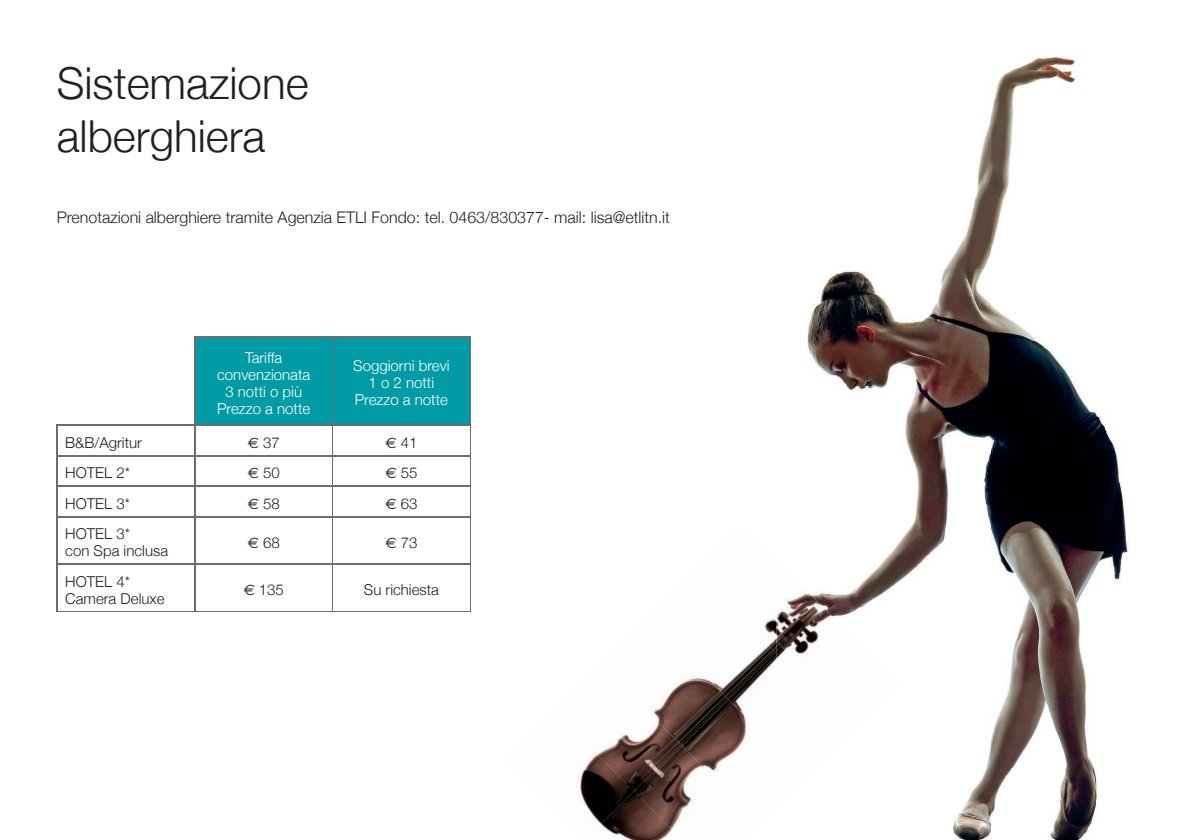
<style>
.page{position:relative;width:1191px;height:840px;background:#fff}
.page>*{position:absolute;margin:0;border:0;box-sizing:border-box;transform-origin:0 0}
.t1{font:300 44px/52.8px "Helvetica Neue";color:#231f20}
.t2{font:300 16px "Helvetica Neue";color:#231f20}
.t3{font:300 15px/17px "Helvetica Neue";color:#231f20}
.t4{font:300 15px/17px "Helvetica Neue";color:#fff;text-align:center}
.s1{font-family:"Euro Sans";font-weight:400}
</style>
<div class="page">
<div style="left:195px;top:337px;width:275px;height:87px;background:#009ba5"></div>
<hr style="left:194px;top:336px;width:138px;height:1px;background:#6c6d70">
<hr style="left:194px;top:337px;width:1px;height:87px;background:#6c6d70">
<hr style="left:332px;top:336px;width:139px;height:1px;background:#6c6d70">
<hr style="left:332px;top:337px;width:1px;height:87px;background:#6c6d70">
<hr style="left:470px;top:337px;width:1px;height:87px;background:#6c6d70">
<hr style="left:57px;top:424px;width:138px;height:1px;background:#6c6d70">
<hr style="left:57px;top:425px;width:1px;height:30px;background:#6c6d70">
<hr style="left:195px;top:424px;width:137px;height:1px;background:#6c6d70">
<hr style="left:194px;top:425px;width:1px;height:30px;background:#6c6d70">
<hr style="left:332px;top:424px;width:139px;height:1px;background:#6c6d70">
<hr style="left:332px;top:425px;width:1px;height:30px;background:#6c6d70">
<hr style="left:470px;top:425px;width:1px;height:30px;background:#6c6d70">
<hr style="left:57px;top:455px;width:138px;height:1px;background:#6c6d70">
<svg style="left:57px;top:456px;width:1px;height:29px"></svg>
<hr style="left:195px;top:455px;width:137px;height:1px;background:#6c6d70">
<svg style="left:194px;top:456px;width:1px;height:29px"></svg>
<hr style="left:332px;top:455px;width:139px;height:1px;background:#6c6d70">
<svg style="left:332px;top:456px;width:1px;height:29px"></svg>
<svg style="left:470px;top:456px;width:1px;height:29px"></svg>
<hr style="left:57px;top:485px;width:138px;height:1px;background:#6c6d70">
<hr style="left:57px;top:486px;width:1px;height:30px;background:#6c6d70">
<hr style="left:195px;top:485px;width:137px;height:1px;background:#6c6d70">
<hr style="left:194px;top:486px;width:1px;height:30px;background:#6c6d70">
<hr style="left:332px;top:485px;width:139px;height:1px;background:#6c6d70">
<hr style="left:332px;top:486px;width:1px;height:30px;background:#6c6d70">
<hr style="left:470px;top:486px;width:1px;height:30px;background:#6c6d70">
<hr style="left:57px;top:516px;width:138px;height:1px;background:#6c6d70">
<hr style="left:57px;top:517px;width:1px;height:46px;background:#6c6d70">
<hr style="left:195px;top:516px;width:137px;height:1px;background:#6c6d70">
<hr style="left:194px;top:517px;width:1px;height:46px;background:#6c6d70">
<hr style="left:332px;top:516px;width:139px;height:1px;background:#6c6d70">
<hr style="left:332px;top:517px;width:1px;height:46px;background:#6c6d70">
<hr style="left:470px;top:517px;width:1px;height:46px;background:#6c6d70">
<hr style="left:57px;top:563px;width:138px;height:1px;background:#6c6d70">
<hr style="left:57px;top:564px;width:1px;height:47px;background:#6c6d70">
<hr style="left:195px;top:563px;width:137px;height:1px;background:#6c6d70">
<hr style="left:194px;top:564px;width:1px;height:47px;background:#6c6d70">
<hr style="left:332px;top:563px;width:139px;height:1px;background:#6c6d70">
<hr style="left:332px;top:564px;width:1px;height:47px;background:#6c6d70">
<hr style="left:470px;top:564px;width:1px;height:47px;background:#6c6d70">
<hr style="left:57px;top:611px;width:138px;height:1px;background:#6c6d70">
<hr style="left:195px;top:611px;width:137px;height:1px;background:#6c6d70">
<hr style="left:332px;top:611px;width:139px;height:1px;background:#6c6d70">
<img style="left:774px;top:618px;width:2px;height:23px">
<img style="left:763px;top:618px;width:11px;height:32px">
<img style="left:727px;top:650px;width:49px;height:47px">
<img style="left:663px;top:677px;width:64px;height:28px">
<img style="left:680px;top:697px;width:69px;height:47px">
<img style="left:719px;top:736px;width:30px;height:27px">
<img style="left:602px;top:705px;width:78px;height:46px">
<img style="left:633px;top:744px;width:86px;height:46px">
<img style="left:672px;top:782px;width:47px;height:46px">
<img style="left:577px;top:751px;width:57px;height:56px">
<img style="left:587px;top:790px;width:86px;height:49px">
<img style="left:662px;top:829px;width:11px;height:10px">
<img style="left:807px;top:56px;width:322px;height:570px">
<img style="left:1006px;top:626px;width:80px;height:71px">
<img style="left:986px;top:697px;width:108px;height:71px">
<img style="left:953px;top:768px;width:145px;height:71px">
<img style="left:787px;top:560px;width:30px;height:41px">
<img style="left:776px;top:601px;width:81px;height:40px">
<img style="left:776px;top:641px;width:41px;height:19px">
<svg style="left:773px;top:641px;width:4px;height:13px"></svg>
<h1 class="t1" style="left:57px;top:56px;width:253px">Sistemazione alberghiera</h1>
<p class="t2" style="left:57px;top:207px;width:615px">Prenotazioni alberghiere tramite Agenzia ETLI Fondo: tel. 0463/830377- mail: lisa@etlitn.it</p>
<p class="t4" style="left:217px;top:348px;width:95px">Tariffa convenzionata<br>3 notti o più<br>Prezzo a notte</p>
<p class="t4" style="left:353px;top:357px;width:98px">Soggiorni brevi<br>1 o 2 notti<br>Prezzo a notte</p>
<p class="t3" style="left:65px;top:433px;width:78px">B&amp;B/Agritur</p>
<p class="t3" style="left:248px;top:433px;width:34px"><span class="s1">€</span> 37</p>
<p class="t3" style="left:385px;top:433px;width:34px"><span class="s1">€</span> 41</p>
<p class="t3" style="left:65px;top:463px;width:66px">HOTEL 2*</p>
<p class="t3" style="left:248px;top:463px;width:34px"><span class="s1">€</span> 50</p>
<p class="t3" style="left:385px;top:463px;width:34px"><span class="s1">€</span> 55</p>
<p class="t3" style="left:65px;top:494px;width:66px">HOTEL 3*</p>
<p class="t3" style="left:248px;top:494px;width:34px"><span class="s1">€</span> 58</p>
<p class="t3" style="left:385px;top:494px;width:34px"><span class="s1">€</span> 63</p>
<p class="t3" style="left:65px;top:524px;width:104px">HOTEL 3*<br>con Spa inclusa</p>
<p class="t3" style="left:248px;top:533px;width:34px"><span class="s1">€</span> 68</p>
<p class="t3" style="left:385px;top:533px;width:34px"><span class="s1">€</span> 73</p>
<p class="t3" style="left:65px;top:572px;width:101px">HOTEL 4*<br>Camera Deluxe</p>
<p class="t3" style="left:244px;top:580px;width:42px"><span class="s1">€</span> 135</p>
<p class="t3" style="left:364px;top:580px;width:77px">Su richiesta</p>
</div>
